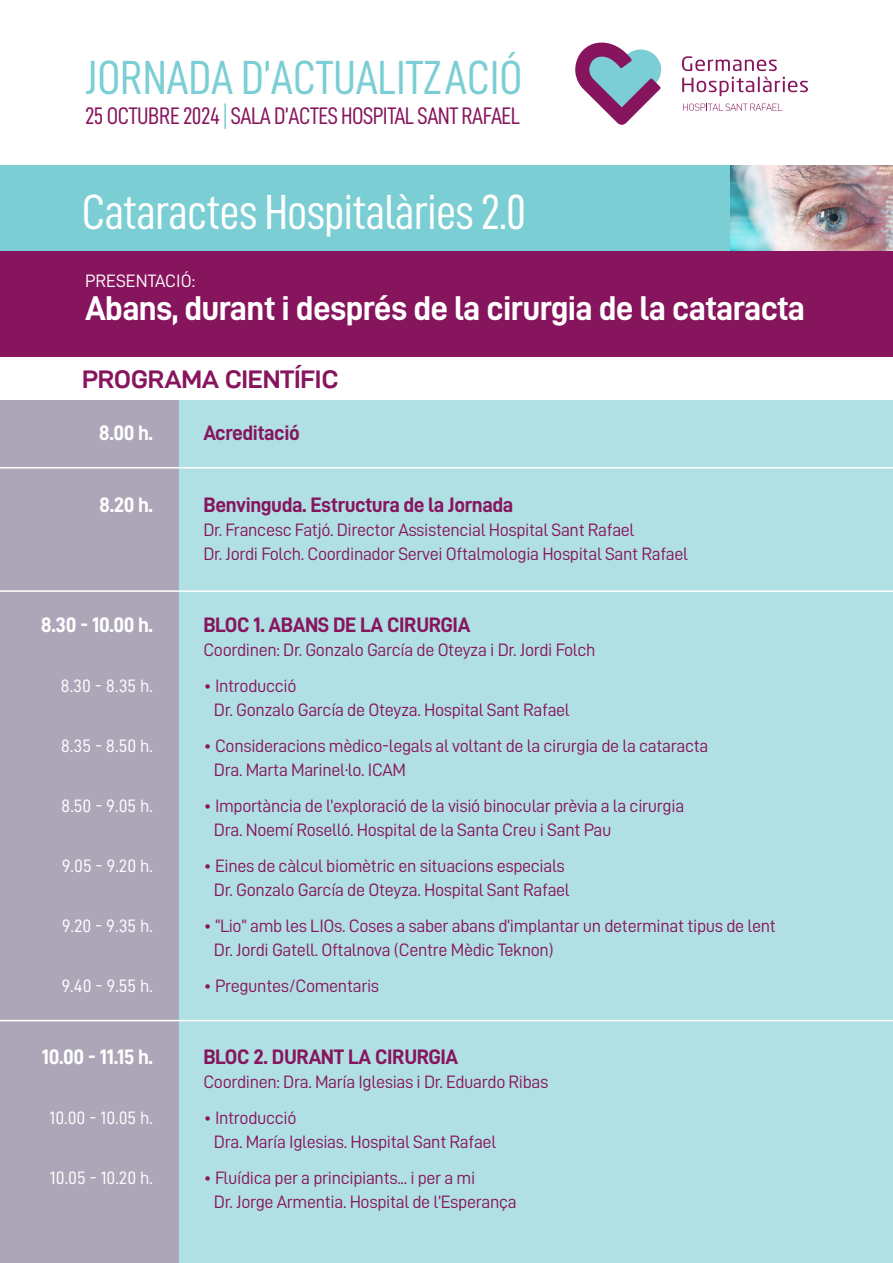
<style>
.page{position:relative;width:893px;height:1263px;background:#fff}
.page>*{position:absolute;margin:0;border:0;box-sizing:border-box;transform-origin:0 0}
.t1{font:49.5px "D DIN Condensed";letter-spacing:-.02em;color:#fff}
.t2{font:48px "D DIN Condensed";letter-spacing:-.005em;color:#7aced4}
.t3{font:34.5px "D DIN Bold";letter-spacing:-.02em;color:#fff}
.t4{font:25.5px "D DIN Exp Bold";letter-spacing:-.01em;color:#87155d}
.t5{font:24px "D DIN Condensed";letter-spacing:-.02em;color:#87155d}
.t6{font:21px "D DIN Bold";letter-spacing:-.02em;color:#87155d}
.t7{font:21px "D DIN Bold";letter-spacing:-.02em;color:#fff}
.t8{font:18px/24px "D DIN";letter-spacing:-.02em;color:#87155d}
.t9{font:18px "D DIN";color:#fff}
</style>
<div class="page">
<div style="left:0;top:166px;width:893px;height:85px;background:#7aced4"></div>
<div style="left:0;top:400px;width:893px;height:863px;background:#b0dfe4"></div>
<svg style="left:683px;top:104px;width:99px;height:7px"></svg>
<svg style="left:575px;top:42px;width:87px;height:83px"></svg>
<svg style="left:682px;top:56px;width:126px;height:40px"></svg>
<hr style="left:224px;top:103px;width:2px;height:26px;background:#7aced4">
<div style="left:0;top:251px;width:893px;height:106px;background:#87155d"></div>
<div style="left:0;top:398px;width:179px;height:865px;background:#ada6b8"></div>
<hr style="left:0;top:467px;width:893px;height:1px;background:#fff">
<div style="left:0;top:357px;width:893px;height:43px;background:#fff"></div>
<hr style="left:0;top:590px;width:893px;height:2px;background:#fff">
<hr style="left:0;top:1020px;width:893px;height:1px;background:#fff">
<img style="left:730px;top:166px;width:163px;height:85px">
<h2 class="t2" style="left:85px;top:51px;width:439px">JORNADA D’ACTUALITZACIÓ</h2>
<h3 class="t5" style="left:85px;top:103px;width:437px">25 OCTUBRE 2024 SALA D’ACTES HOSPITAL SANT RAFAEL</h3>
<h1 class="t1" style="left:82px;top:184px;width:446px">Cataractes Hospitalàries 2.0</h1>
<p class="t9" style="left:85px;top:271px;width:112px">PRESENTACIÓ:</p>
<h3 class="t3" style="left:85px;top:289px;width:722px">Abans, durant i després de la cirurgia de la cataracta</h3>
<h3 class="t4" style="left:82px;top:365px;width:258px">PROGRAMA CIENTÍFIC</h3>
<p class="t7" style="left:99px;top:421px;width:56px">8.00 h.</p>
<p class="t7" style="left:99px;top:493px;width:55px">8.20 h.</p>
<p class="t7" style="left:41px;top:613px;width:114px">8.30 - 10.00 h.</p>
<p class="t9" style="left:61px;top:676px;width:94px">8.30 - 8.35 h.</p>
<p class="t9" style="left:61px;top:736px;width:94px">8.35 - 8.50 h.</p>
<p class="t9" style="left:61px;top:796px;width:93px">8.50 - 9.05 h.</p>
<p class="t9" style="left:62px;top:856px;width:93px">9.05 - 9.20 h.</p>
<p class="t9" style="left:62px;top:916px;width:93px">9.20 - 9.35 h.</p>
<p class="t9" style="left:61px;top:976px;width:93px">9.40 - 9.55 h.</p>
<p class="t7" style="left:42px;top:1045px;width:113px">10.00 - 11.15 h.</p>
<p class="t9" style="left:49px;top:1108px;width:105px">10.00 - 10.05 h.</p>
<p class="t9" style="left:50px;top:1168px;width:105px">10.05 - 10.20 h.</p>
<p class="t6" style="left:203px;top:421px;width:98px">Acreditació</p>
<p class="t6" style="left:203px;top:493px;width:312px">Benvinguda. Estructura de la Jornada</p>
<p class="t8" style="left:203px;top:517px;width:486px">Dr. Francesc Fatjó. Director Assistencial Hospital Sant Rafael<br>Dr. Jordi Folch. Coordinador Servei Oftalmologia Hospital Sant Rafael</p>
<p class="t6" style="left:203px;top:613px;width:269px">BLOC 1. ABANS DE LA CIRURGIA</p>
<p class="t8" style="left:203px;top:637px;width:394px">Coordinen: Dr. Gonzalo García de Oteyza i Dr. Jordi Folch</p>
<p class="t8" style="left:214px;top:673px;width:357px;text-indent:-11px">• Introducció<br>Dr. Gonzalo García de Oteyza. Hospital Sant Rafael</p>
<p class="t8" style="left:214px;top:733px;width:496px;text-indent:-11px">• Consideracions mèdico-legals al voltant de la cirurgia de la cataracta<br>Dra. Marta Marinel.lo. ICAM</p>
<p class="t8" style="left:214px;top:793px;width:472px;text-indent:-11px">• Importància de l’exploració de la visió binocular prèvia a la cirurgia<br>Dra. Noemí Roselló. Hospital de la Santa Creu i Sant Pau</p>
<p class="t8" style="left:203px;top:853px;width:368px;text-align:center">• Eines de càlcul biomètric en situacions especials<br>Dr. Gonzalo García de Oteyza. Hospital Sant Rafael</p>
<p class="t8" style="left:214px;top:913px;width:563px;text-indent:-11px">• “Lio” amb les LIOs. Coses a saber abans d’implantar un determinat tipus de lent<br>Dr. Jordi Gatell. Oftalnova (Centre Mèdic Teknon)</p>
<p class="t8" style="left:203px;top:973px;width:177px">• Preguntes/Comentaris</p>
<p class="t6" style="left:203px;top:1045px;width:257px">BLOC 2. DURANT LA CIRURGIA</p>
<p class="t8" style="left:203px;top:1069px;width:347px">Coordinen: Dra. María Iglesias i Dr. Eduardo Ribas</p>
<p class="t8" style="left:214px;top:1105px;width:284px;text-indent:-11px">• Introducció<br>Dra. María Iglesias. Hospital Sant Rafael</p>
<p class="t8" style="left:214px;top:1165px;width:304px;text-indent:-11px">• Fluídica per a principiants... i per a mi<br>Dr. Jorge Armentia. Hospital de l’Esperança</p>
</div>
